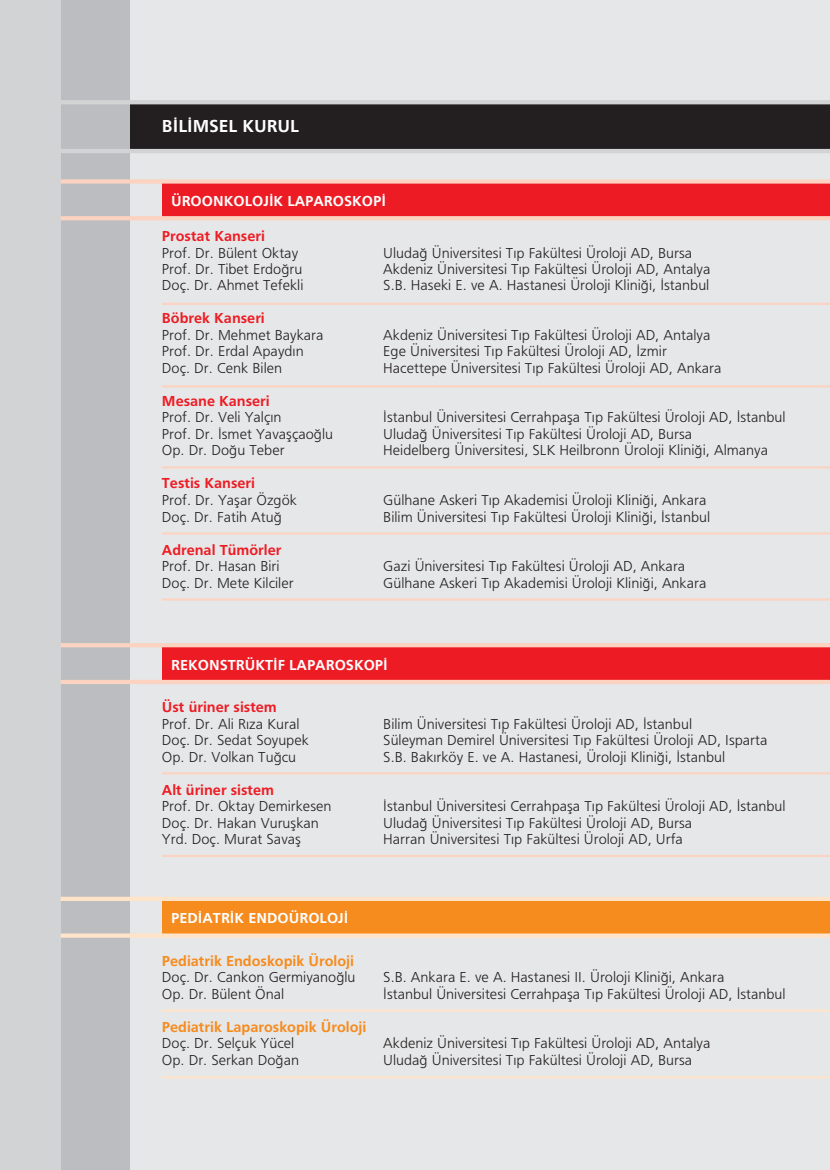
<style>
.page{position:relative;width:830px;height:1170px;background:#fff}
.page>*{position:absolute;margin:0;border:0;box-sizing:border-box;transform-origin:0 0}
.t1{font:700 18px "Frugal Sans";color:#fff}
.t2{font:15px "Frugal Sans";color:#231f20}
.t3{font:700 15px "Frugal Sans";color:#ed1c24}
.t4{font:700 15px "Frugal Sans";color:#fff}
.t5{font:700 15px "Frugal Sans";color:#f68b1e}
</style>
<div class="page">
<div style="left:0;top:0;width:829px;height:1169px;background:#e6e7e8"></div>
<div style="left:0;top:102px;width:829px;height:49px;background:#231f20"></div>
<div style="left:0;top:0;width:130px;height:1169px;background:#bbbdc0"></div>
<div style="left:0;top:0;width:61px;height:1169px;background:#d1d3d4"></div>
<hr style="left:61px;top:149px;width:768px;height:4px;background:#d1d3d4">
<hr style="left:61px;top:100px;width:768px;height:4px;background:#d1d3d4">
<div style="left:162px;top:181px;width:667px;height:37px;background:#ed1c24"></div>
<svg style="left:61px;top:216px;width:768px;height:4px;background:#fbcdbd"></svg>
<svg style="left:61px;top:179px;width:768px;height:4px;background:#f9d3c3"></svg>
<hr style="left:162px;top:303px;width:667px;height:2px;background:#fcd2c1">
<hr style="left:162px;top:385px;width:667px;height:2px;background:#fcd2c1">
<hr style="left:162px;top:466px;width:667px;height:2px;background:#fcd2c1">
<hr style="left:162px;top:532px;width:667px;height:2px;background:#fcd2c1">
<hr style="left:162px;top:598px;width:667px;height:2px;background:#fcd2c1">
<hr style="left:162px;top:772px;width:667px;height:2px;background:#fcd2c1">
<hr style="left:162px;top:854px;width:667px;height:3px;background:#fcd2c1">
<div style="left:162px;top:645px;width:667px;height:37px;background:#ed1c24"></div>
<hr style="left:61px;top:643px;width:768px;height:4px;background:#fcd2c1">
<div style="left:61px;top:679px;width:768px;height:5px;background:#fcd2c1"></div>
<hr style="left:162px;top:1009px;width:667px;height:2px;background:#ffe4ca">
<hr style="left:162px;top:1076px;width:667px;height:2px;background:#ffe4ca">
<div style="left:162px;top:898px;width:667px;height:37px;background:#f68b1e"></div>
<svg style="left:61px;top:896px;width:768px;height:4px;fill:#ffe4ca"></svg>
<svg style="left:61px;top:933px;width:768px;height:4px;background:#fdd9b7"></svg>
<p class="t1" style="left:162px;top:119px;width:139px">B‹L‹MSEL KURUL</p>
<p class="t4" style="left:171px;top:195px;width:216px">ÜROONKOLOJ‹K LAPAROSKOP‹</p>
<p class="t3" style="left:162px;top:230px;width:104px">Prostat Kanseri</p>
<p class="t2" style="left:162px;top:247px;width:138px">Prof. Dr. Bülent Oktay</p>
<p class="t2" style="left:383px;top:247px;width:310px">Uluda¤ Üniversitesi T›p Fakültesi Üroloji AD, Bursa</p>
<p class="t2" style="left:162px;top:263px;width:142px">Prof. Dr. Tibet Erdo¤ru</p>
<p class="t2" style="left:383px;top:263px;width:328px">Akdeniz Üniversitesi T›p Fakültesi Üroloji AD, Antalya</p>
<p class="t2" style="left:162px;top:280px;width:143px">Doç. Dr. Ahmet Tefekli</p>
<p class="t2" style="left:383px;top:280px;width:327px">S.B. Haseki E. ve A. Hastanesi Üroloji Klini¤i, ‹stanbul</p>
<p class="t3" style="left:162px;top:313px;width:104px">Böbrek Kanseri</p>
<p class="t2" style="left:162px;top:329px;width:163px">Prof. Dr. Mehmet Baykara</p>
<p class="t2" style="left:383px;top:329px;width:328px">Akdeniz Üniversitesi T›p Fakültesi Üroloji AD, Antalya</p>
<p class="t2" style="left:162px;top:346px;width:143px">Prof. Dr. Erdal Apayd›n</p>
<p class="t2" style="left:383px;top:346px;width:285px">Ege Üniversitesi T›p Fakültesi Üroloji AD, ‹zmir</p>
<p class="t2" style="left:162px;top:362px;width:122px">Doç. Dr. Cenk Bilen</p>
<p class="t2" style="left:383px;top:362px;width:339px">Hacettepe Üniversitesi T›p Fakültesi Üroloji AD, Ankara</p>
<p class="t3" style="left:162px;top:395px;width:109px">Mesane Kanseri</p>
<p class="t2" style="left:162px;top:412px;width:121px">Prof. Dr. Veli Yalç›n</p>
<p class="t2" style="left:383px;top:412px;width:404px">‹stanbul Üniversitesi Cerrahpafla T›p Fakültesi Üroloji AD, ‹stanbul</p>
<p class="t2" style="left:162px;top:428px;width:173px">Prof. Dr. ‹smet Yavaflçao¤lu</p>
<p class="t2" style="left:383px;top:428px;width:310px">Uluda¤ Üniversitesi T›p Fakültesi Üroloji AD, Bursa</p>
<p class="t2" style="left:162px;top:445px;width:124px">Op. Dr. Do¤u Teber</p>
<p class="t2" style="left:383px;top:445px;width:386px">Heidelberg Üniversitesi, SLK Heilbronn Üroloji Klini¤i, Almanya</p>
<p class="t3" style="left:162px;top:478px;width:94px">Testis Kanseri</p>
<p class="t2" style="left:162px;top:494px;width:136px">Prof. Dr. Yaflar Özgök</p>
<p class="t2" style="left:383px;top:494px;width:324px">Gülhane Askeri T›p Akademisi Üroloji Klini¤i, Ankara</p>
<p class="t2" style="left:162px;top:511px;width:121px">Doç. Dr. Fatih Atu¤</p>
<p class="t2" style="left:383px;top:511px;width:328px">Bilim Üniversitesi T›p Fakültesi Üroloji Klini¤i, ‹stanbul</p>
<p class="t3" style="left:162px;top:544px;width:121px">Adrenal Tümörler</p>
<p class="t2" style="left:162px;top:560px;width:119px">Prof. Dr. Hasan Biri</p>
<p class="t2" style="left:383px;top:560px;width:303px">Gazi Üniversitesi T›p Fakültesi Üroloji AD, Ankara</p>
<p class="t2" style="left:162px;top:577px;width:133px">Doç. Dr. Mete Kilciler</p>
<p class="t2" style="left:383px;top:577px;width:324px">Gülhane Askeri T›p Akademisi Üroloji Klini¤i, Ankara</p>
<p class="t4" style="left:171px;top:658px;width:218px">REKONSTRÜKT‹F LAPAROSKOP‹</p>
<p class="t3" style="left:162px;top:701px;width:116px">Üst üriner sistem</p>
<p class="t2" style="left:162px;top:717px;width:139px">Prof. Dr. Ali R›za Kural</p>
<p class="t2" style="left:383px;top:717px;width:310px">Bilim Üniversitesi T›p Fakültesi Üroloji AD, ‹stanbul</p>
<p class="t2" style="left:162px;top:734px;width:148px">Doç. Dr. Sedat Soyupek</p>
<p class="t2" style="left:383px;top:734px;width:385px">Süleyman Demirel Üniversitesi T›p Fakültesi Üroloji AD, Isparta</p>
<p class="t2" style="left:162px;top:750px;width:136px">Op. Dr. Volkan Tu¤cu</p>
<p class="t2" style="left:383px;top:750px;width:343px">S.B. Bak›rköy E. ve A. Hastanesi, Üroloji Klini¤i, ‹stanbul</p>
<p class="t3" style="left:162px;top:783px;width:113px">Alt üriner sistem</p>
<p class="t2" style="left:162px;top:800px;width:171px">Prof. Dr. Oktay Demirkesen</p>
<p class="t2" style="left:383px;top:800px;width:404px">‹stanbul Üniversitesi Cerrahpafla T›p Fakültesi Üroloji AD, ‹stanbul</p>
<p class="t2" style="left:162px;top:816px;width:158px">Doç. Dr. Hakan Vuruflkan</p>
<p class="t2" style="left:383px;top:816px;width:310px">Uluda¤ Üniversitesi T›p Fakültesi Üroloji AD, Bursa</p>
<p class="t2" style="left:162px;top:833px;width:140px">Yrd. Doç. Murat Savafl</p>
<p class="t2" style="left:383px;top:833px;width:301px">Harran Üniversitesi T›p Fakültesi Üroloji AD, Urfa</p>
<p class="t4" style="left:171px;top:912px;width:179px">PED‹ATR‹K ENDOÜROLOJ‹</p>
<p class="t5" style="left:162px;top:954px;width:193px">Pediatrik Endoskopik Üroloji</p>
<p class="t2" style="left:162px;top:971px;width:195px">Doç. Dr. Cankon Germiyano¤lu</p>
<p class="t2" style="left:383px;top:971px;width:342px">S.B. Ankara E. ve A. Hastanesi II. Üroloji Klini¤i, Ankara</p>
<p class="t2" style="left:162px;top:987px;width:124px">Op. Dr. Bülent Önal</p>
<p class="t2" style="left:383px;top:987px;width:404px">‹stanbul Üniversitesi Cerrahpafla T›p Fakültesi Üroloji AD, ‹stanbul</p>
<p class="t5" style="left:162px;top:1020px;width:206px">Pediatrik Laparoskopik Üroloji</p>
<p class="t2" style="left:162px;top:1037px;width:134px">Doç. Dr. Selçuk Yücel</p>
<p class="t2" style="left:383px;top:1037px;width:328px">Akdeniz Üniversitesi T›p Fakültesi Üroloji AD, Antalya</p>
<p class="t2" style="left:162px;top:1053px;width:139px">Op. Dr. Serkan Do¤an</p>
<p class="t2" style="left:383px;top:1053px;width:310px">Uluda¤ Üniversitesi T›p Fakültesi Üroloji AD, Bursa</p>
</div>
